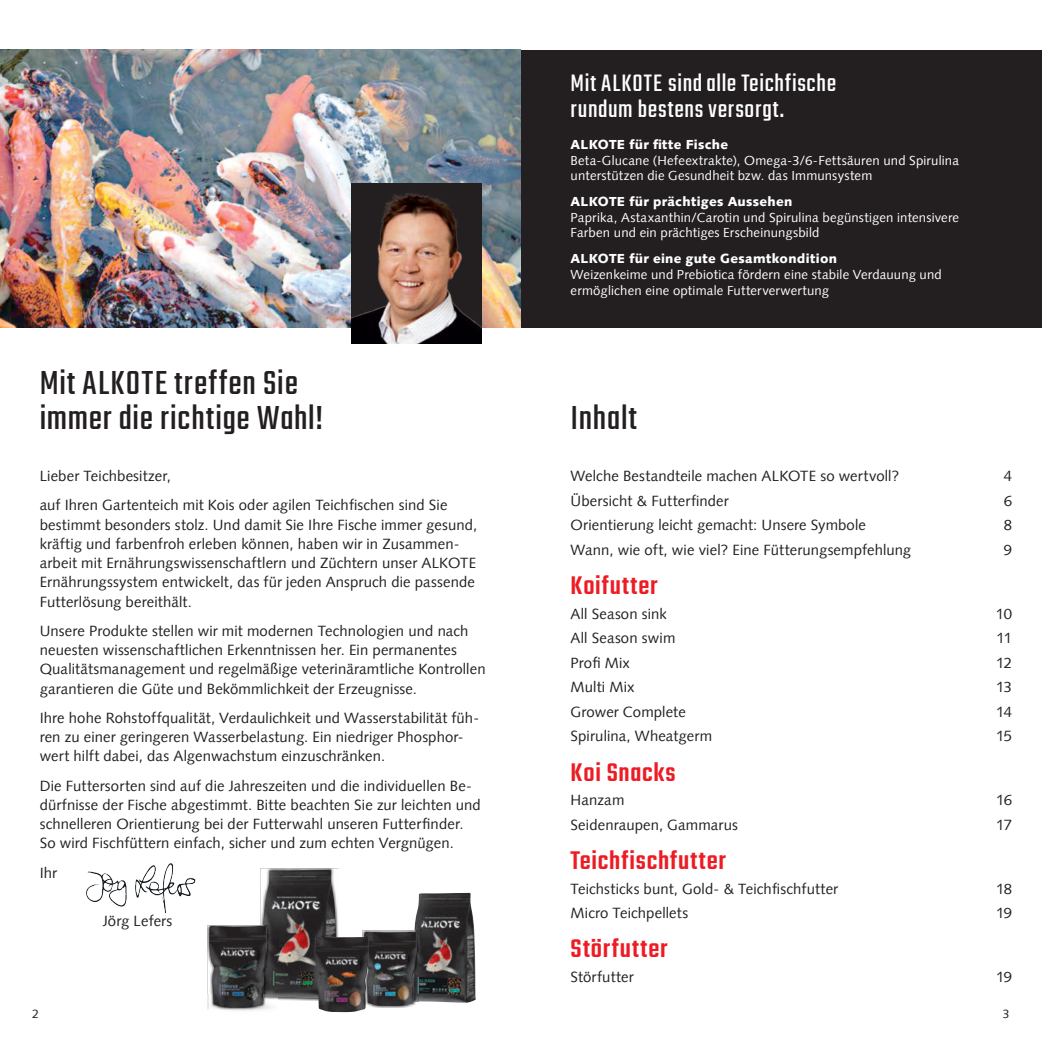
<style>
.page{position:relative;width:1042px;height:1042px;background:#fff}
.page>*{position:absolute;margin:0;border:0;box-sizing:border-box;transform-origin:0 0}
.t1{font:36.75px/35px "Teko";letter-spacing:.025em;color:#231f20}
.t2{font:500 28px "Teko";letter-spacing:.035em;color:#ed1c24}
.t3{font:26.25px/26.2px "Teko";letter-spacing:.025em;color:#fff}
.t4{font:14.88px/19.2px "Syntax LT";letter-spacing:.01em;color:#231f20}
.t5{font:13.12px/15.8px "Syntax LT";letter-spacing:.015em;color:#fff}
.t6{font:900 13.12px "Syntax LT";letter-spacing:.025em;color:#fff}
.t7{font:12.25px "Syntax LT";color:#231f20}
</style>
<div class="page">
<img style="left:0;top:50px;width:521px;height:277px">
<div style="left:521px;top:50px;width:521px;height:277px;background:#231f20"></div>
<img style="left:351px;top:184px;width:130px;height:160px">
<img style="left:86px;top:863px;width:110px;height:51px">
<img style="left:262px;top:869px;width:75px;height:129px">
<img style="left:412px;top:893px;width:64px;height:109px">
<img style="left:363px;top:931px;width:55px;height:76px">
<img style="left:364px;top:931px;width:53px;height:75px">
<img style="left:208px;top:925px;width:60px;height:69px">
<img style="left:209px;top:926px;width:58px;height:68px">
<img style="left:207px;top:994px;width:71px;height:17px">
<img style="left:315px;top:937px;width:54px;height:75px">
<h1 class="t1" style="left:40px;top:367px;width:285px">Mit ALKOTE treffen Sie immer die richtige Wahl!</h1>
<p class="t4" style="left:40px;top:463px;width:409px;line-height:29.2px">Lieber Teichbesitzer,<br>auf Ihren Gartenteich mit Kois oder agilen Teichfischen sind Sie</p>
<p class="t4" style="left:40px;top:516px;width:439px">bestimmt besonders stolz. Und damit Sie Ihre Fische immer gesund, kräftig und farbenfroh erleben können, haben wir in Zusammen&shy;arbeit mit Ernährungswissenschaftlern und Züchtern unser ALKOTE Ernährungssystem entwickelt, das für jeden Anspruch die passende Futterlösung bereithält.</p>
<p class="t4" style="left:40px;top:622px;width:447px">Unsere Produkte stellen wir mit modernen Technologien und nach neuesten wissenschaftlichen Erkenntnissen her. Ein permanentes Qualitätsmanagement und regelmäßige veterinäramtliche Kontrollen garantieren die Güte und Bekömmlichkeit der Erzeugnisse.</p>
<p class="t4" style="left:40px;top:709px;width:441px">Ihre hohe Rohstoffqualität, Verdaulichkeit und Wasserstabilität füh&shy;ren zu einer geringeren Wasserbelastung. Ein niedriger Phosphor&shy;wert hilft dabei, das Algenwachstum einzuschränken.</p>
<p class="t4" style="left:40px;top:777px;width:443px">Die Futtersorten sind auf die Jahreszeiten und die individuellen Be&shy;dürfnisse der Fische abgestimmt. Bitte beachten Sie zur leichten und schnelleren Orientierung bei der Futterwahl unseren Futterfinder.<br>So wird Fischfüttern einfach, sicher und zum echten Vergnügen.</p>
<p class="t4" style="left:40px;top:864px;width:19px">Ihr</p>
<p class="t4" style="left:103px;top:912px;width:71px">Jörg Lefers</p>
<h3 class="t3" style="left:570px;top:71px;width:267px">Mit ALKOTE sind alle Teichfische rundum bestens versorgt.</h3>
<p class="t6" style="left:570px;top:139px;width:159px">ALKOTE für fitte Fische</p>
<p class="t5" style="left:570px;top:153px;width:390px">Beta-Glucane (Hefeextrakte), Omega-3/6-Fettsäuren und Spirulina unterstützen die Gesundheit bzw. das Immunsystem</p>
<p class="t6" style="left:570px;top:196px;width:223px">ALKOTE für prächtiges Aussehen</p>
<p class="t5" style="left:570px;top:211px;width:390px">Paprika, Astaxanthin/Carotin und Spirulina begünstigen intensivere<br>Farben und ein prächtiges Erscheinungsbild</p>
<p class="t6" style="left:570px;top:253px;width:268px">ALKOTE für eine gute Gesamtkondition</p>
<p class="t5" style="left:570px;top:268px;width:373px">Weizenkeime und Prebiotica fördern eine stabile Verdauung und ermöglichen eine optimale Futterverwertung</p>
<h1 class="t1" style="left:570px;top:402px;width:68px">Inhalt</h1>
<p class="t4" style="left:570px;top:468px;width:330px">Welche Bestandteile machen ALKOTE so wertvoll?</p>
<p class="t4" style="left:1004px;top:468px;width:10px">4</p>
<p class="t4" style="left:570px;top:492px;width:160px">Übersicht &amp; Futterfinder</p>
<p class="t4" style="left:1004px;top:492px;width:10px">6</p>
<p class="t4" style="left:570px;top:517px;width:297px">Orientierung leicht gemacht: Unsere Symbole</p>
<p class="t4" style="left:1004px;top:517px;width:10px">8</p>
<p class="t4" style="left:570px;top:541px;width:342px">Wann, wie oft, wie viel? Eine Fütterungsempfehlung</p>
<p class="t4" style="left:1004px;top:541px;width:10px">9</p>
<h2 class="t2" style="left:570px;top:567px;width:88px">Koifutter</h2>
<p class="t4" style="left:570px;top:605px;width:98px">All Season sink</p>
<p class="t4" style="left:996px;top:605px;width:18px">10</p>
<p class="t4" style="left:570px;top:630px;width:106px">All Season swim</p>
<p class="t4" style="left:996px;top:630px;width:17px">11</p>
<p class="t4" style="left:570px;top:654px;width:61px">Profi Mix</p>
<p class="t4" style="left:996px;top:654px;width:17px">12</p>
<p class="t4" style="left:570px;top:679px;width:65px">Multi Mix</p>
<p class="t4" style="left:996px;top:679px;width:17px">13</p>
<p class="t4" style="left:570px;top:703px;width:117px">Grower Complete</p>
<p class="t4" style="left:996px;top:703px;width:18px">14</p>
<p class="t4" style="left:570px;top:728px;width:143px">Spirulina, Wheatgerm</p>
<p class="t4" style="left:996px;top:728px;width:18px">15</p>
<h2 class="t2" style="left:570px;top:754px;width:107px">Koi Snacks</h2>
<p class="t4" style="left:570px;top:792px;width:55px">Hanzam</p>
<p class="t4" style="left:996px;top:792px;width:18px">16</p>
<p class="t4" style="left:570px;top:816px;width:169px">Seidenraupen, Gammarus</p>
<p class="t4" style="left:996px;top:816px;width:17px">17</p>
<h2 class="t2" style="left:570px;top:842px;width:157px">Teichfischfutter</h2>
<p class="t4" style="left:570px;top:880px;width:269px">Teichsticks bunt, Gold- &amp; Teichfischfutter</p>
<p class="t4" style="left:996px;top:880px;width:18px">18</p>
<p class="t4" style="left:570px;top:904px;width:119px">Micro Teichpellets</p>
<p class="t4" style="left:996px;top:904px;width:18px">19</p>
<h2 class="t2" style="left:570px;top:930px;width:98px">Störfutter</h2>
<p class="t4" style="left:570px;top:968px;width:65px">Störfutter</p>
<p class="t4" style="left:996px;top:968px;width:18px">19</p>
<p class="t7" style="left:32px;top:1008px;width:8px">2</p>
<p class="t7" style="left:1003px;top:1008px;width:8px">3</p>
</div>
